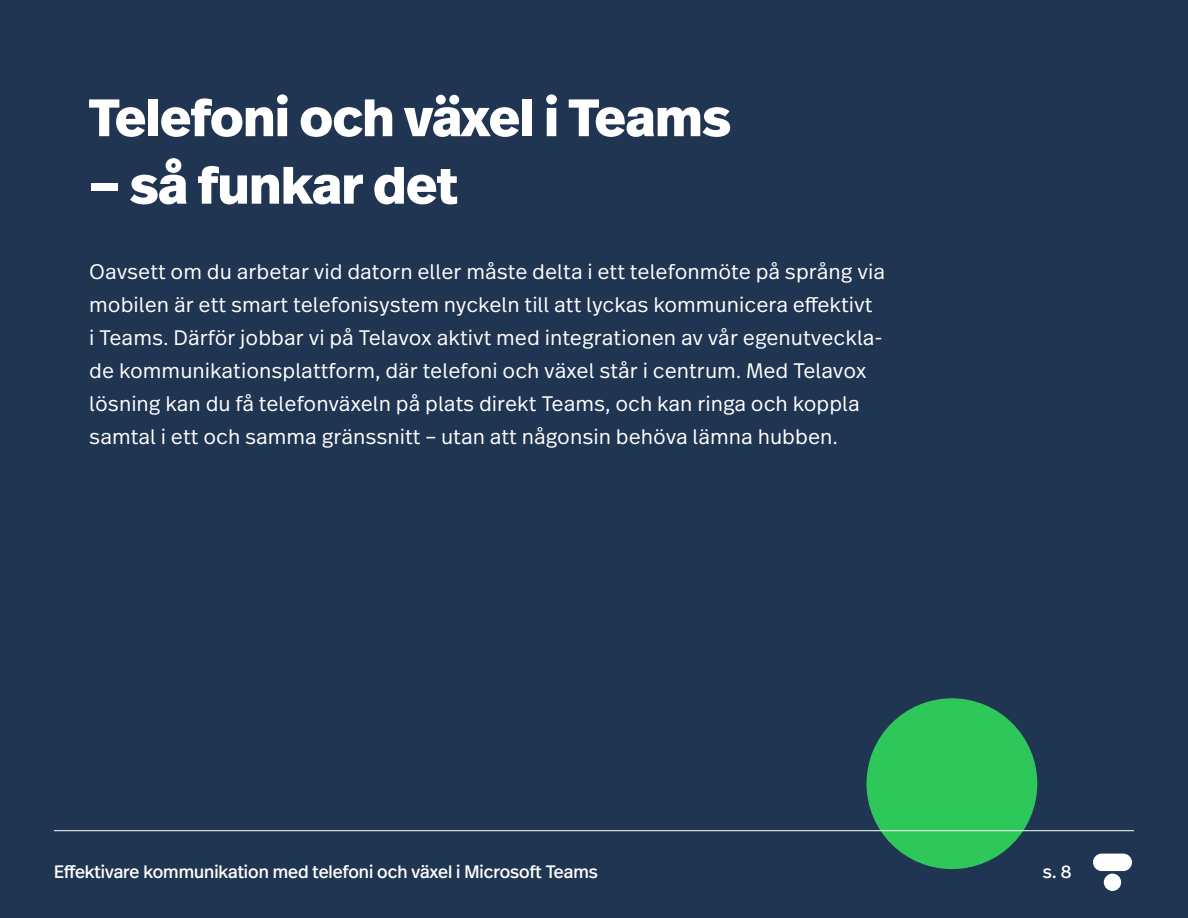
<style>
.page{position:relative;width:1188px;height:918px;background:#203551}
.page>*{position:absolute;margin:0;border:0;box-sizing:border-box;transform-origin:0 0}
.t1{font:800 52.5px "Real Head Pro";color:#fff}
.t2{font:300 21px/33px "Real Text Pro";color:#fff}
.t3{font:18px "Real Head Pro";color:#fff}
</style>
<div class="page">
<div style="left:867px;top:698px;width:170px;height:171px;background:#2ec759;border-radius:50%"></div>
<hr style="left:54px;top:830px;width:1080px;height:1px;background:#fff">
<div style="left:1104px;top:874px;width:17px;height:17px;background:#fff;border-radius:50%"></div>
<div style="left:1093px;top:854px;width:39px;height:17px;background:#fff;border-radius:9px"></div>
<p class="t1" style="left:89px;top:79px;width:643px">Telefoni och växel i Teams</p>
<p class="t1" style="left:89px;top:146px;width:370px">– så funkar det</p>
<p class="t2" style="left:89px;top:254px;width:797px">Oavsett om du arbetar vid datorn eller måste delta i ett telefonmöte på språng via mobilen är ett smart telefonisystem nyckeln till att lyckas kommunicera effektivt<br>i Teams. Därför jobbar vi på Telavox aktivt med integrationen av vår egenutveckla&shy;de kommunikationsplattform, där telefoni och växel står i centrum. Med Telavox lösning kan du få telefonväxeln på plats direkt Teams, och kan ringa och koppla samtal i ett och samma gränssnitt – utan att någonsin behöva lämna hubben.</p>
<p class="t3" style="left:54px;top:859px;width:545px">Effektivare kommunikation med telefoni och växel i Microsoft Teams</p>
<p class="t3" style="left:1043px;top:859px;width:30px">s. 8</p>
</div>
